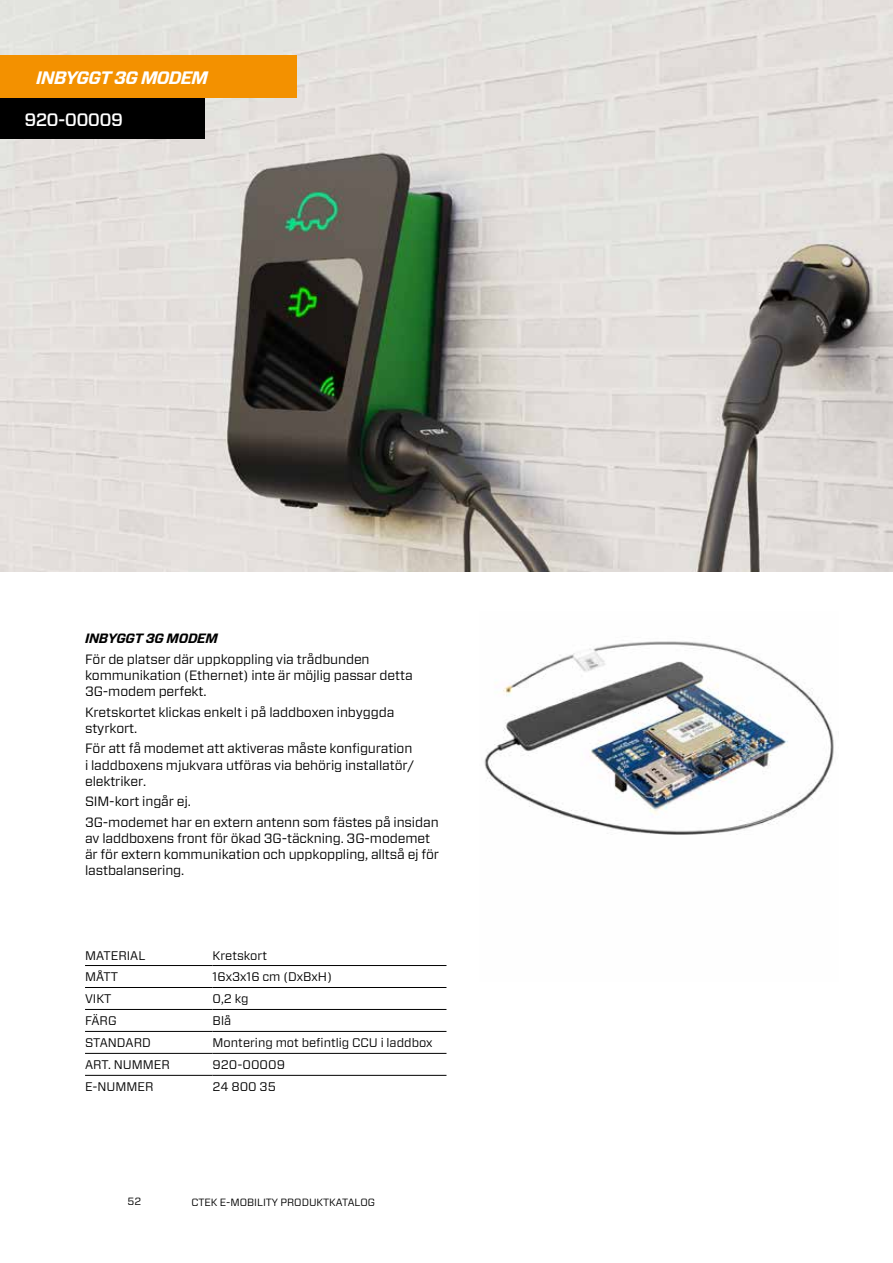
<style>
.page{position:relative;width:893px;height:1263px;background:#fff}
.page>*{position:absolute;margin:0;border:0;box-sizing:border-box;transform-origin:0 0}
.t1{font:italic 700 18px "Forza";letter-spacing:-.04em;color:#fff}
.t2{font:500 18px "Forza";letter-spacing:-.04em;color:#fff}
.t3{font:13.5px/16.2px "Forza";letter-spacing:-.01em;color:#000}
.t4{font:italic 700 13.5px "Forza";letter-spacing:-.02em;color:#000}
.t5{font:12.45px "Forza";color:#000}
.t6{font:10.5px "Forza";color:#000}
</style>
<div class="page">
<img style="left:0;top:0;width:893px;height:572px">
<div style="left:0;top:98px;width:204px;height:41px;background:#000"></div>
<img style="left:484px;top:641px;width:350px;height:194px">
<hr style="left:85px;top:1031px;width:128px;height:1px;background:#000">
<hr style="left:213px;top:1031px;width:233px;height:1px;background:#000">
<hr style="left:85px;top:1053px;width:128px;height:1px;background:#000">
<hr style="left:213px;top:1053px;width:233px;height:1px;background:#000">
<hr style="left:85px;top:1075px;width:128px;height:1px;background:#000">
<hr style="left:213px;top:1075px;width:233px;height:1px;background:#000">
<hr style="left:85px;top:987px;width:128px;height:1px;background:#000">
<hr style="left:213px;top:987px;width:233px;height:1px;background:#000">
<hr style="left:85px;top:1009px;width:128px;height:1px;background:#000">
<hr style="left:213px;top:1009px;width:233px;height:1px;background:#000">
<hr style="left:85px;top:965px;width:128px;height:1px;background:#000">
<hr style="left:213px;top:965px;width:233px;height:1px;background:#000">
<div style="left:0;top:56px;width:297px;height:42px;background:#f39100"></div>
<h1 class="t1" style="left:36px;top:66px;width:173px">INBYGGT 3G MODEM</h1>
<h1 class="t2" style="left:25px;top:108px;width:100px">920-00009</h1>
<p class="t4" style="left:85px;top:629px;width:134px">INBYGGT 3G MODEM</p>
<p class="t3" style="left:85px;top:651px;width:329px">För de platser där uppkoppling via trådbunden kommunikation (Ethernet) inte är möjlig passar detta<br>3G-modem perfekt.</p>
<p class="t3" style="left:85px;top:704px;width:311px">Kretskortet klickas enkelt i på laddboxen inbyggda styrkort.</p>
<p class="t3" style="left:85px;top:740px;width:331px">För att få modemet att aktiveras måste konfiguration i laddboxens mjukvara utföras via behörig installatör/ elektriker.</p>
<p class="t3" style="left:85px;top:791px;width:355px;line-height:20.4px">SIM-kort ingår ej.<br>3G-modemet har en extern antenn som fästes på insidan</p>
<p class="t3" style="left:85px;top:830px;width:356px">av laddboxens front för ökad 3G-täckning. 3G-modemet är för extern kommunikation och uppkoppling, alltså ej för lastbalansering.</p>
<p class="t5" style="left:85px;top:947px;width:62px">MATERIAL</p>
<p class="t5" style="left:213px;top:947px;width:56px">Kretskort</p>
<p class="t5" style="left:85px;top:969px;width:34px">MÅTT</p>
<p class="t5" style="left:213px;top:969px;width:121px">16x3x16 cm (DxBxH)</p>
<p class="t5" style="left:85px;top:991px;width:28px">VIKT</p>
<p class="t5" style="left:213px;top:991px;width:37px">0,2 kg</p>
<p class="t5" style="left:85px;top:1013px;width:33px">FÄRG</p>
<p class="t5" style="left:213px;top:1013px;width:20px">Blå</p>
<p class="t5" style="left:85px;top:1034px;width:67px">STANDARD</p>
<p class="t5" style="left:213px;top:1034px;width:221px">Montering mot befintlig CCU i laddbox</p>
<p class="t5" style="left:85px;top:1056px;width:86px">ART. NUMMER</p>
<p class="t5" style="left:213px;top:1056px;width:74px">920-00009</p>
<p class="t5" style="left:85px;top:1078px;width:70px">E-NUMMER</p>
<p class="t5" style="left:213px;top:1078px;width:65px">24 800 35</p>
<p class="t6" style="left:128px;top:1194px;width:15px">52</p>
<p class="t6" style="left:191px;top:1195px;width:185px">CTEK E-MOBILITY PRODUKTKATALOG</p>
</div>
